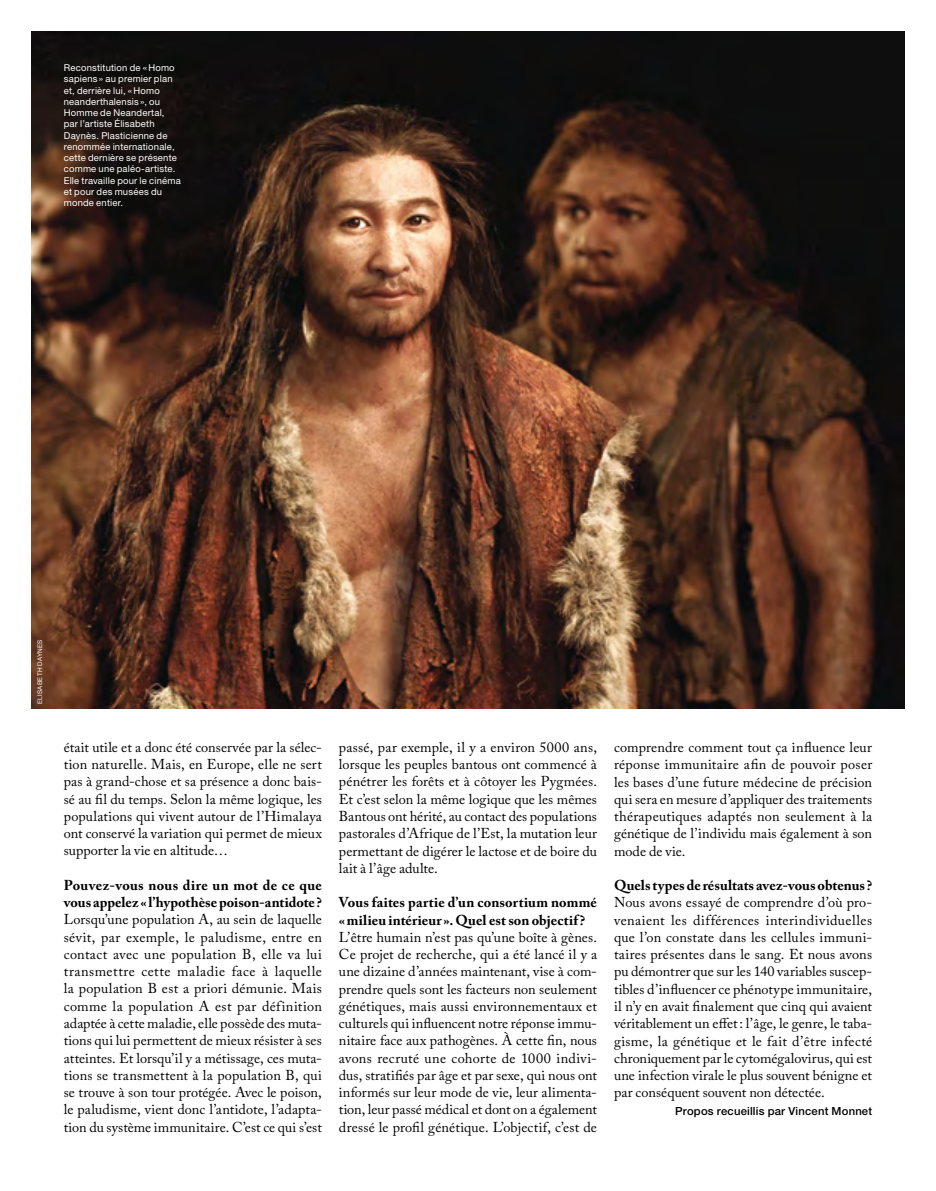
<style>
.page{position:relative;width:936px;height:1191px;background:#fff}
.page>*{position:absolute;margin:0;border:0;box-sizing:border-box;transform-origin:0 0}
.t1{font:14.25px/17.2px "Adobe Caslon Pro";color:#000;text-align:justify}
.t2{font:700 14.25px/17.2px "Adobe Caslon Pro";letter-spacing:.005em;color:#000}
.t3{font:500 11.25px "Helvetica Neue";letter-spacing:.015em;color:#000}
.t4{font:9.45px/11.2px "Helvetica Neue";letter-spacing:.02em;color:#fff}
.t5{font:6.3px "Helvetica Neue";letter-spacing:.04em;color:#fff}
</style>
<div class="page">
<img style="left:32px;top:32px;width:872px;height:676px">
<p class="t4" style="left:64px;top:62px;width:119px">Reconstitution de «Homo sapiens» au premier plan et, derrière lui, «Homo neanderthalensis», ou<br>Homme de Neandertal, par l’artiste Élisabeth<br>Daynès. Plasticienne de renommée internationale, cette dernière se présente comme une paléo-artiste.<br>Elle travaille pour le cinéma et pour des musées du monde entier.</p>
<p class="t5" style="left:35px;top:704px;width:66px;rotate:-90deg">ELISABETH DAYNES</p>
<p class="t1" style="left:64px;top:738px;width:259px">était utile et a donc été conservée par la sélec&shy;tion naturelle. Mais, en Europe, elle ne sert pas à grand-chose et sa présence a donc bais&shy;sé au fil du temps. Selon la même logique, les populations qui vivent autour de l’Himalaya ont conservé la variation qui permet de mieux supporter la vie en altitude…</p>
<p class="t2" style="left:64px;top:876px;width:259px">Pouvez-vous nous dire un mot de ce que vous appelez «l’hypothèse poison-antidote?</p>
<p class="t1" style="left:64px;top:911px;width:259px">Lorsqu’une population A, au sein de laquelle sévit, par exemple, le paludisme, entre en contact avec une population B, elle va lui transmettre cette maladie face à laquelle la population B est a priori démunie. Mais comme la population A est par définition adaptée à cette maladie, elle possède des muta&shy;tions qui lui permettent de mieux résister à ses atteintes. Et lorsqu’il y a métissage, ces muta&shy;tions se transmettent à la population B, qui se trouve à son tour protégée. Avec le poison, le paludisme, vient donc l’antidote, l’adapta&shy;tion du système immunitaire. C’est ce qui s’est</p>
<p class="t1" style="left:339px;top:738px;width:259px">passé, par exemple, il y a environ 5000 ans, lorsque les peuples bantous ont commencé à pénétrer les forêts et à côtoyer les Pygmées.<br>Et c’est selon la même logique que les mêmes Bantous ont hérité, au contact des populations pastorales d’Afrique de l’Est, la mutation leur permettant de digérer le lactose et de boire du lait à l’âge adulte.</p>
<p class="t2" style="left:339px;top:893px;width:259px">Vous faites partie d’un consortium nommé «milieu intérieur ». Quel est son objectif?</p>
<p class="t1" style="left:339px;top:928px;width:260px">L’être humain n’est pas qu’une boîte à gènes.<br>Ce projet de recherche, qui a été lancé il y a une dizaine d’années maintenant, vise à com&shy;prendre quels sont les facteurs non seulement génétiques, mais aussi environnementaux et culturels qui influencent notre réponse immu&shy;nitaire face aux pathogènes. À cette fin, nous avons recruté une cohorte de 1000 indivi&shy;dus, stratifiés par âge et par sexe, qui nous ont informés sur leur mode de vie, leur alimenta&shy;tion, leur passé médical et dont on a également dressé le profil génétique. L’objectif, c’est de</p>
<p class="t1" style="left:614px;top:738px;width:259px">comprendre comment tout ça influence leur réponse immunitaire afin de pouvoir poser les bases d’une future médecine de précision qui sera en mesure d’appliquer des traitements thérapeutiques adaptés non seulement à la génétique de l’individu mais également à son mode de vie.</p>
<p class="t2" style="left:614px;top:876px;width:259px">Quels types de résultats avez-vous obtenus?</p>
<p class="t1" style="left:614px;top:894px;width:259px">Nous avons essayé de comprendre d’où pro&shy;venaient les différences interindividuelles que l’on constate dans les cellules immuni&shy;taires présentes dans le sang. Et nous avons pu démontrer que sur les 140 variables suscep&shy;tibles d’influencer ce phénotype immunitaire, il n’y en avait finalement que cinq qui avaient véritablement un effet: l’âge, le genre, le taba&shy;gisme, la génétique et le fait d’être infecté chroniquement par le cytomégalovirus, qui est une infection virale le plus souvent bénigne et par conséquent souvent non détectée.</p>
<p class="t3" style="left:675px;top:1104px;width:198px">Propos recueillis par Vincent Monnet</p>
</div>
